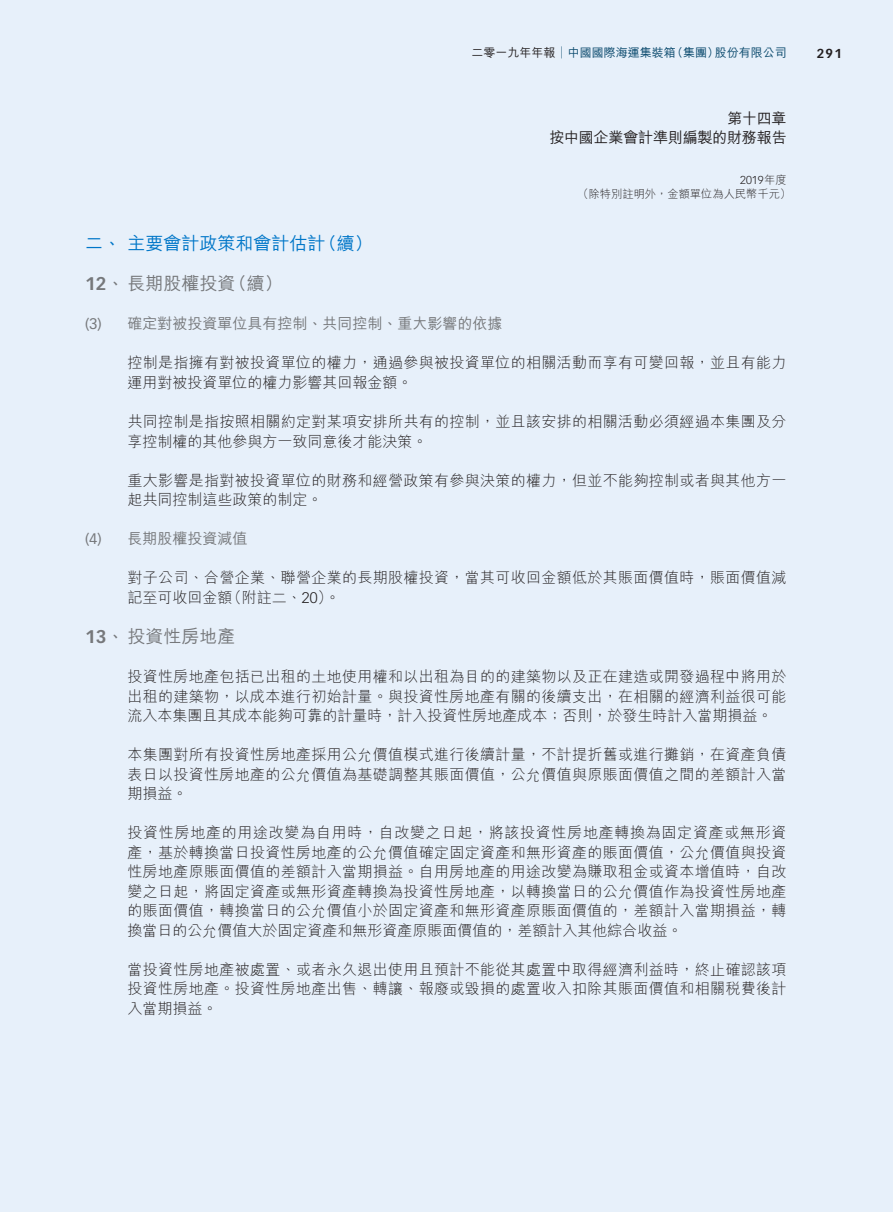
<style>
.page{position:relative;width:893px;height:1212px;background:#e7f0fa}
.page>*{position:absolute;margin:0;border:0;box-sizing:border-box;transform-origin:0 0}
.t1{font:500 18px "M Hei HK";color:#76787b}
.t2{font:500 18px "M Hei HK";color:#0076c8}
.t3{font:300 15px/19.5px "M Hei HK";letter-spacing:.02em;color:#231f20}
.t4{font:500 15px "M Hei HK";color:#76787b}
.t5{font:500 15px/19.5px "M Hei HK";letter-spacing:-.015em;color:#231f20;text-align:right}
.t6{font:700 12.75px "Vectora LT Std";color:#231f20}
.t7{font:500 12px "M Hei HK";color:#07476b}
.t8{font:300 11.25px "M Hei HK";color:#231f20}
.t9{font:300 11.25px "Vectora LT Std";color:#231f20}
.s1{color:#231f20}
.s2{font-weight:700}
.s3{font-family:"M Hei HK"}
.s4{font-family:"Vectora LT Std";font-weight:700}
.s5{font-family:"Vectora LT Std";font-weight:400}
.s6{font-family:"Vectora LT Std"}
</style>
<div class="page">
<p class="t7" style="left:472px;top:44px;width:317px"><span class="s1">二零一九年年報</span><span class="s2">∣</span>中國國際海運集裝箱（集團）股份有限公司</p>
<p class="t6" style="left:817px;top:46px;width:27px">291</p>
<p class="t5" style="left:549px;top:107px;width:239px">第十四章<br>按中國企業會計準則編製的財務報告</p>
<p class="t9" style="left:740px;top:174px;width:48px">2019<span class="s3">年度</span></p>
<p class="t8" style="left:577px;top:188px;width:215px">（除特別註明外，金額單位為人民幣千元）</p>
<p class="t2" style="left:85px;top:230px;width:289px">二、主要會計政策和會計估計（續）</p>
<p class="t1" style="left:85px;top:271px;width:199px"><span class="s4">12</span>、長期股權投資（續）</p>
<p class="t4" style="left:85px;top:313px;width:419px"><span class="s5">(3)</span> 確定對被投資單位具有控制、共同控制、重大影響的依據</p>
<p class="t3" style="left:128px;top:353px;width:660px">控制是指擁有對被投資單位的權力，通過參與被投資單位的相關活動而享有可變回報，並且有能力運用對被投資單位的權力影響其回報金額。</p>
<p class="t3" style="left:128px;top:411px;width:660px">共同控制是指按照相關約定對某項安排所共有的控制，並且該安排的相關活動必須經過本集團及分享控制權的其他參與方一致同意後才能決策。</p>
<p class="t3" style="left:128px;top:470px;width:660px">重大影響是指對被投資單位的財務和經營政策有參與決策的權力，但並不能夠控制或者與其他方一起共同控制這些政策的制定。</p>
<p class="t4" style="left:85px;top:528px;width:164px"><span class="s5">(4)</span> 長期股權投資減值</p>
<p class="t3" style="left:128px;top:567px;width:660px">對子公司、合營企業、聯營企業的長期股權投資，當其可收回金額低於其賬面價值時，賬面價值減記至可收回金額（附註二、<span class="s6">20</span>）。</p>
<p class="t1" style="left:85px;top:623px;width:152px"><span class="s4">13</span>、投資性房地產</p>
<p class="t3" style="left:128px;top:666px;width:660px;text-align:justify">投資性房地產包括已出租的土地使用權和以出租為目的的建築物以及正在建造或開發過程中將用於出租的建築物，以成本進行初始計量。與投資性房地產有關的後續支出，在相關的經濟利益很可能流入本集團且其成本能夠可靠的計量時，計入投資性房地產成本；否則，於發生時計入當期損益。</p>
<p class="t3" style="left:128px;top:744px;width:660px;text-align:justify">本集團對所有投資性房地產採用公允價值模式進行後續計量，不計提折舊或進行攤銷，在資產負債表日以投資性房地產的公允價值為基礎調整其賬面價值，公允價值與原賬面價值之間的差額計入當期損益。</p>
<p class="t3" style="left:128px;top:822px;width:660px;text-align:justify">投資性房地產的用途改變為自用時，自改變之日起，將該投資性房地產轉換為固定資產或無形資產，基於轉換當日投資性房地產的公允價值確定固定資產和無形資產的賬面價值，公允價值與投資性房地產原賬面價值的差額計入當期損益。自用房地產的用途改變為賺取租金或資本增值時，自改變之日起，將固定資產或無形資產轉換為投資性房地產，以轉換當日的公允價值作為投資性房地產的賬面價值，轉換當日的公允價值小於固定資產和無形資產原賬面價值的，差額計入當期損益，轉換當日的公允價值大於固定資產和無形資產原賬面價值的，差額計入其他綜合收益。</p>
<p class="t3" style="left:128px;top:959px;width:660px;text-align:justify">當投資性房地產被處置、或者永久退出使用且預計不能從其處置中取得經濟利益時，終止確認該項投資性房地產。投資性房地產出售、轉讓、報廢或毀損的處置收入扣除其賬面價值和相關稅費後計入當期損益。</p>
</div>
